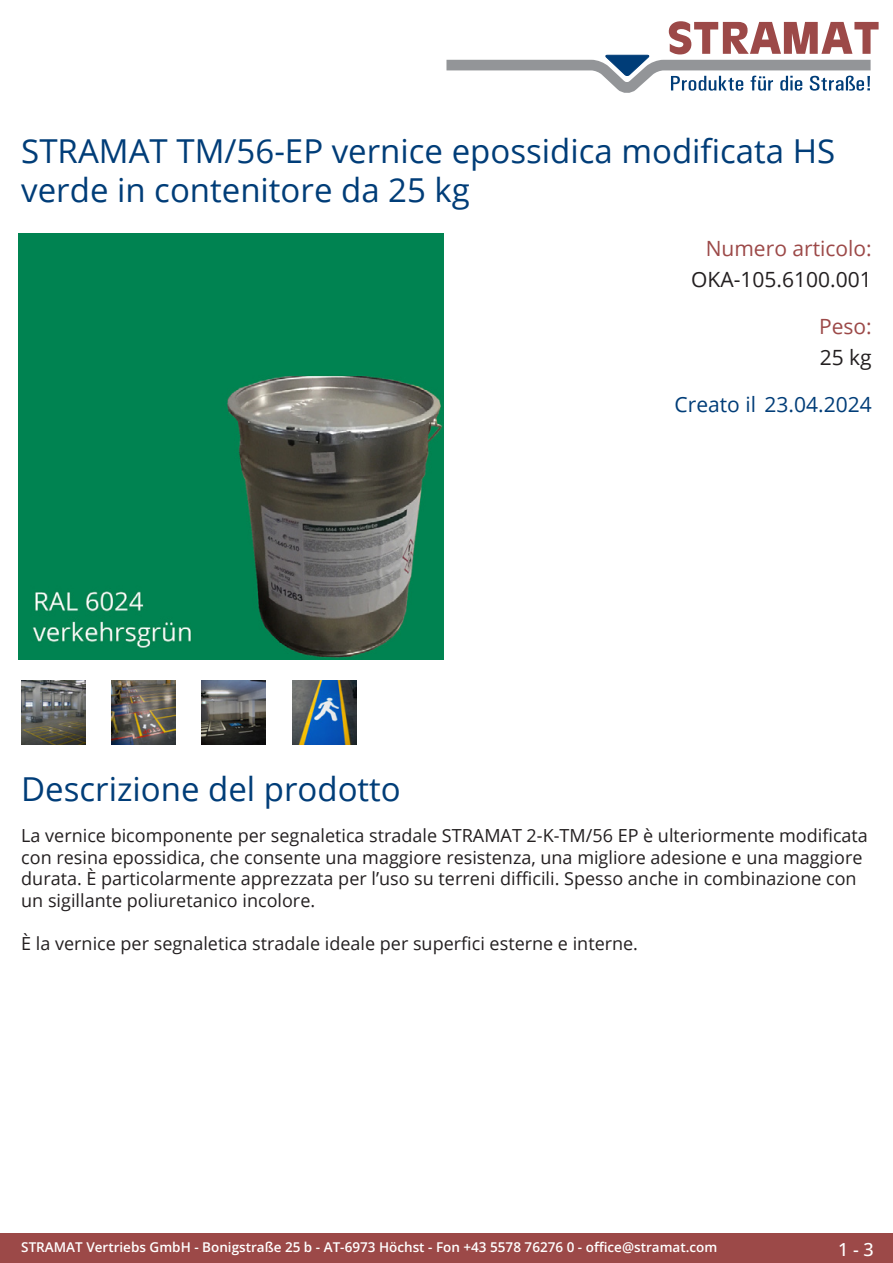
<style>
.page{position:relative;width:893px;height:1263px;background:#fff}
.page>*{position:absolute;margin:0;border:0;box-sizing:border-box;transform-origin:0 0}
.Produkttitel{font:33px/39.6px "Open Sans";color:#003d78}
.TechDaten_Überschrif{font:21px "Open Sans";color:#9c4948}
.TechDaten_Inhalt{font:21px "Open Sans";color:#231f20}
.Erstellungsdatum{font:21px "Open Sans";color:#003d78}
.Beschreibung_Text{font:18px/21.6px "Open Sans";color:#231f20}
.t1{font:500 18px "Open Sans";color:#fff}
.t2{font:600 13.5px "Open Sans";color:#fff}
</style>
<div class="page">
<div style="left:0;top:1233px;width:893px;height:30px;background:#9c4948"></div>
<svg style="left:446px;top:21px;width:433px;height:72px"></svg>
<img style="left:18px;top:234px;width:425px;height:425px">
<img style="left:21px;top:680px;width:64px;height:64px">
<img style="left:112px;top:680px;width:63px;height:64px">
<img style="left:202px;top:680px;width:64px;height:64px">
<img style="left:292px;top:680px;width:64px;height:64px">
<p class="Produkttitel" style="left:21px;top:130px;width:815px">STRAMAT TM/56-EP vernice epossidica modificata HS verde in contenitore da 25 kg</p>
<p class="TechDaten_Überschrif" style="left:706px;top:234px;width:167px">Numero articolo:</p>
<p class="TechDaten_Inhalt" style="left:691px;top:265px;width:182px">OKA-105.6100.001</p>
<p class="TechDaten_Überschrif" style="left:819px;top:312px;width:54px">Peso:</p>
<p class="TechDaten_Inhalt" style="left:820px;top:343px;width:54px">25 kg</p>
<p class="Erstellungsdatum" style="left:674px;top:390px;width:199px">Creato il 23.04.2024</p>
<p class="Produkttitel" style="left:21px;top:768px;width:381px">Descrizione del prodotto</p>
<p class="Beschreibung_Text" style="left:21px;top:824px;width:848px">La vernice bicomponente per segnaletica stradale STRAMAT 2-K-TM/56 EP è ulteriormente modificata con resina epossidica, che consente una maggiore resistenza, una migliore adesione e una maggiore durata. È particolarmente apprezzata per l’uso su terreni difficili. Spesso anche in combinazione con un sigillante poliuretanico incolore.</p>
<p class="Beschreibung_Text" style="left:21px;top:932px;width:618px">È la vernice per segnaletica stradale ideale per superfici esterne e interne.</p>
<p class="t2" style="left:21px;top:1238px;width:698px">STRAMAT Vertriebs GmbH - Bonigstraße 25 b - AT-6973 Höchst - Fon +43 5578 76276 0 - office@stramat.com</p>
<p class="t1" style="left:838px;top:1237px;width:37px">1 - 3</p>
</div>
